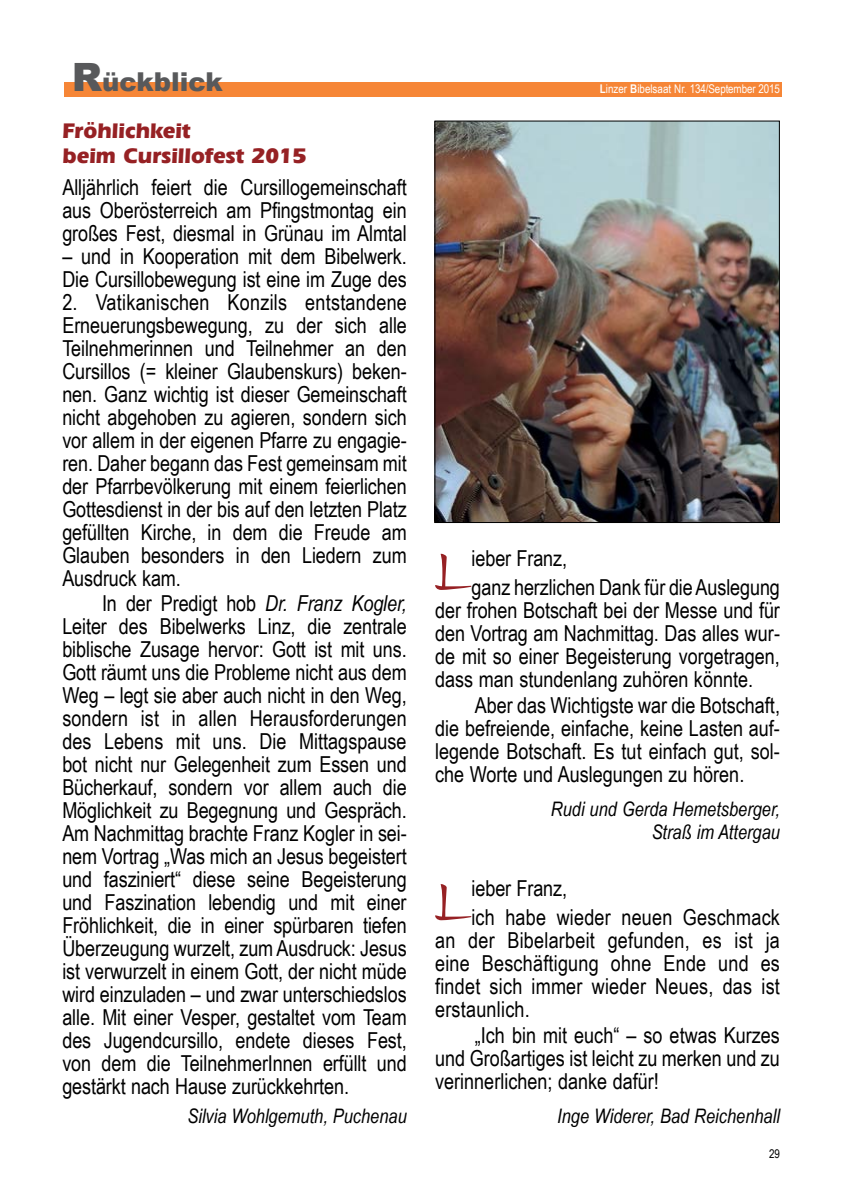
<style>
.page{position:relative;width:842px;height:1191px;background:#fff}
.page>*{position:absolute;margin:0;border:0;box-sizing:border-box;transform-origin:0 0}
.t1{font:58px "Present";color:#962124}
.t2{font:900 26px "Arial";color:#58595b}
.t3{font:22px/23px "Arial Narrow";letter-spacing:-.005em;color:#000;text-align:justify}
.t4{font:700 22px/25px "Eras IT Cby BT";color:#962124}
.t5{font:italic 20px/23px "Arial Narrow";color:#000;text-align:right}
.t6{font:12px "Arial Narrow";letter-spacing:-.01em;color:#fff}
.t7{font:12px "Arial Narrow";color:#000}
.s1{font-size:39px}
.s2{font-style:italic}
.s3{font-weight:700}
</style>
<div class="page">
<div style="left:65px;top:83px;width:717px;height:14px;background:#f68637"></div>
<img style="left:437px;top:123px;width:341px;height:398px">
<div style="left:435px;top:121px;width:345px;height:402px;border:1px solid #000"></div>
<p class="t2" style="left:72px;top:63px;width:152px"><span class="s1">R</span>ückblick</p>
<p class="t4" style="left:62px;top:118px;width:246px">Fröhlichkeit<br>beim Cursillofest 2015</p>
<p class="t3" style="left:62px;top:174px;width:346px">Alljährlich feiert die Cursillogemeinschaft aus Oberösterreich am Pfingstmontag ein großes Fest, diesmal in Grünau im Almtal</p>
<p class="t3" style="left:62px;top:243px;width:346px">– und in Kooperation mit dem Bibelwerk.<br>Die Cursillobewegung ist eine im Zuge des</p>
<p class="t3" style="left:62px;top:289px;width:346px">2. Vatikanischen Konzils entstandene Erneuerungsbewegung, zu der sich alle Teilnehmerinnen und Teilnehmer an den Cursillos (= kleiner Glaubenskurs) beken&shy;nen. Ganz wichtig ist dieser Gemeinschaft nicht abgehoben zu agieren, sondern sich vor allem in der eigenen Pfarre zu engagie&shy;ren. Daher begann das Fest gemeinsam mit der Pfarrbevölkerung mit einem feierlichen Gottesdienst in der bis auf den letzten Platz gefüllten Kirche, in dem die Freude am Glauben besonders in den Liedern zum Ausdruck kam.</p>
<p class="t3" style="left:62px;top:591px;width:346px;text-indent:40px">In der Predigt hob <span class="s2">Dr. Franz Kogler, </span>Leiter des Bibelwerks Linz, die zentrale biblische Zusage hervor: Gott ist mit uns.<br>Gott räumt uns die Probleme nicht aus dem Weg – legt sie aber auch nicht in den Weg, sondern ist in allen Herausforderungen des Lebens mit uns. Die Mittagspause bot nicht nur Gelegenheit zum Essen und Bücherkauf, sondern vor allem auch die Möglichkeit zu Begegnung und Gespräch.<br>Am Nachmittag brachte Franz Kogler in sei&shy;nem Vortrag „Was mich an Jesus begeistert und fasziniert“ diese seine Begeisterung und Faszination lebendig und mit einer Fröhlichkeit, die in einer spürbaren tiefen Überzeugung wurzelt, zum Ausdruck: Jesus ist verwurzelt in einem Gott, der nicht müde wird einzuladen – und zwar unterschiedslos alle. Mit einer Vesper, gestaltet vom Team des Jugendcursillo, endete dieses Fest, von dem die TeilnehmerInnen erfüllt und gestärkt nach Hause zurückkehrten.</p>
<p class="t5" style="left:187px;top:1104px;width:221px">Silvia Wohlgemuth, Puchenau</p>
<p class="t6" style="left:600px;top:80px;width:182px"><span class="s3">L</span>inzer <span class="s3">B</span>ibelsaat Nr. 134/September 2015</p>
<h1 class="t1" style="left:433px;top:540px;width:40px">L</h1>
<p class="t3" style="left:472px;top:543px;width:310px;line-height:28.6px">ieber Franz,<br>ganz herzlichen Dank für die Auslegung</p>
<p class="t3" style="left:435px;top:598px;width:346px">der frohen Botschaft bei der Messe und für den Vortrag am Nachmittag. Das alles wur&shy;de mit so einer Begeisterung vorgetragen, dass man stundenlang zuhören könnte.</p>
<p class="t3" style="left:435px;top:692px;width:346px;text-indent:40px">Aber das Wichtigste war die Botschaft, die befreiende, einfache, keine Lasten auf&shy;legende Botschaft. Es tut einfach gut, sol&shy;che Worte und Auslegungen zu hören.</p>
<p class="t5" style="left:551px;top:797px;width:231px">Rudi und Gerda Hemetsberger,<br>Straß im Attergau</p>
<h1 class="t1" style="left:433px;top:870px;width:40px">L</h1>
<p class="t3" style="left:472px;top:873px;width:310px;line-height:28.6px">ieber Franz,<br>ich habe wieder neuen Geschmack</p>
<p class="t3" style="left:435px;top:928px;width:346px">an der Bibelarbeit gefunden, es ist ja eine Beschäftigung ohne Ende und es findet sich immer wieder Neues, das ist erstaunlich.</p>
<p class="t3" style="left:435px;top:1023px;width:346px;text-indent:40px">„Ich bin mit euch“ – so etwas Kurzes und Großartiges ist leicht zu merken und zu verinnerlichen; danke dafür!</p>
<p class="t5" style="left:557px;top:1104px;width:224px">Inge Widerer, Bad Reichenhall</p>
<p class="t7" style="left:769px;top:1145px;width:12px">29</p>
</div>
